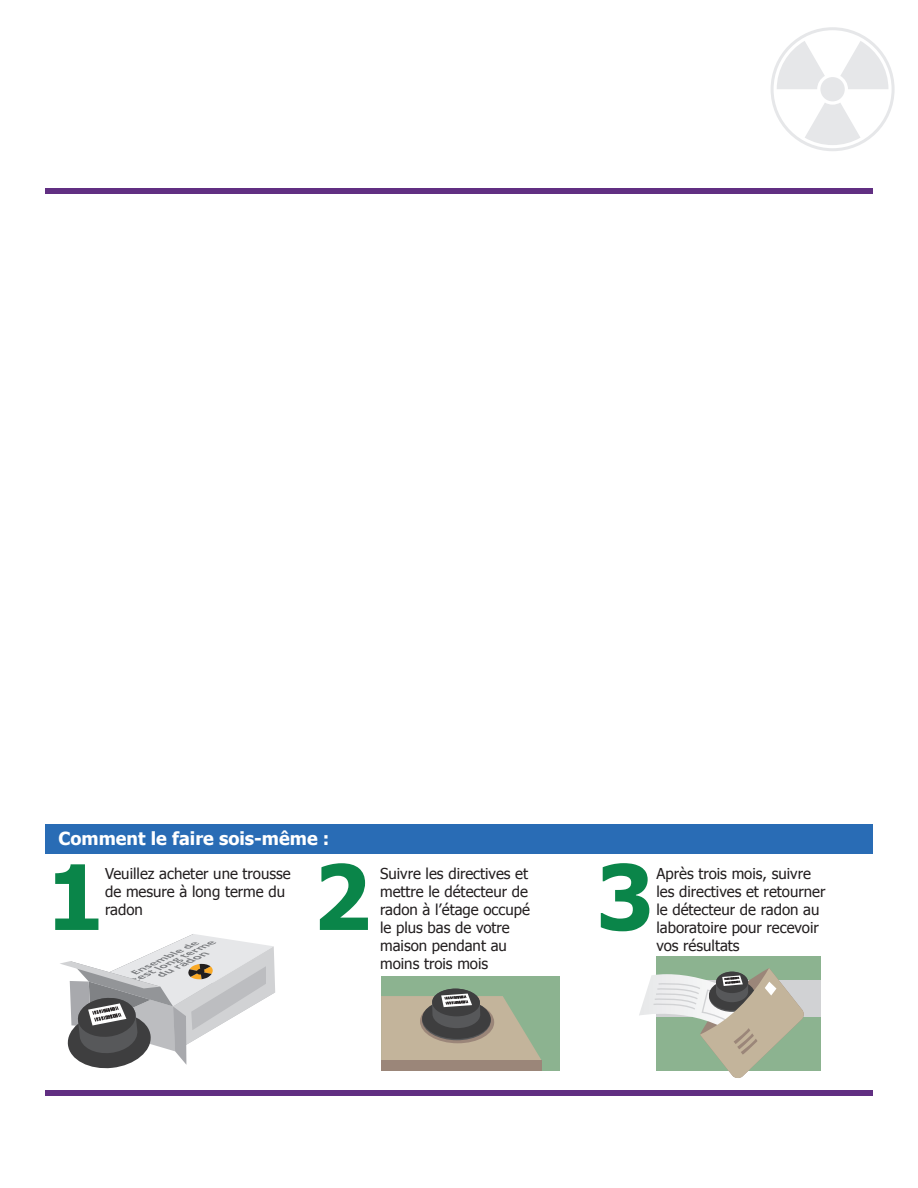
<style>
.page{position:relative;width:918px;height:1188px;background:#fff}
.page>*{position:absolute;margin:0;border:0;box-sizing:border-box;transform-origin:0 0}
.t1{font:700 90px "Tahoma";color:#0a8549}
.t2{font:700 18px "Tahoma";color:#fff}
.t3{font:15px/18px "Tahoma";color:#231f20}
</style>
<div class="page">
<svg style="left:805px;top:103px;width:56px;height:42px"></svg>
<svg style="left:840px;top:41px;width:48px;height:48px"></svg>
<svg style="left:777px;top:41px;width:48px;height:48px"></svg>
<div style="left:820px;top:77px;width:25px;height:24px;background:#e6e7e9;border-radius:50%"></div>
<div style="left:771px;top:27px;width:124px;height:124px;border:3px solid #e6e7e9;border-radius:50%"></div>
<div style="left:45px;top:188px;width:828px;height:6px;background:#612f82"></div>
<div style="left:45px;top:1090px;width:828px;height:6px;background:#612f82"></div>
<div style="left:45px;top:824px;width:828px;height:29px;background:#296cb5"></div>
<div style="left:381px;top:977px;width:179px;height:94px;background:#8cb390"></div>
<div style="left:381px;top:1061px;width:161px;height:10px;background:#9b8679"></div>
<svg style="left:381px;top:989px;width:161px;height:72px"></svg>
<div style="left:656px;top:957px;width:165px;height:114px;background:#8cb390"></div>
<div style="left:656px;top:981px;width:165px;height:36px;background:#d1d2d4"></div>
<svg style="left:639px;top:968px;width:165px;height:110px"></svg>
<svg style="left:60px;top:934px;width:215px;height:135px"></svg>
<p class="t2" style="left:58px;top:826px;width:273px">Comment le faire sois-même :</p>
<h1 class="t1" style="left:47px;top:834px;width:59px">1</h1>
<h1 class="t1" style="left:313px;top:834px;width:59px">2</h1>
<h1 class="t1" style="left:596px;top:834px;width:59px">3</h1>
<p class="t3" style="left:380px;top:864px;width:151px">Suivre les directives et mettre le détecteur de radon à l’étage occupé le plus bas de votre maison pendant au moins trois mois</p>
<p class="t3" style="left:656px;top:864px;width:171px">Après trois mois, suivre les directives et retourner le détecteur de radon au laboratoire pour recevoir vos résultats</p>
<p class="t3" style="left:105px;top:864px;width:187px">Veuillez acheter une trousse de mesure à long terme du</p>
<p class="t3" style="left:105px;top:900px;width:39px">radon</p>
</div>
